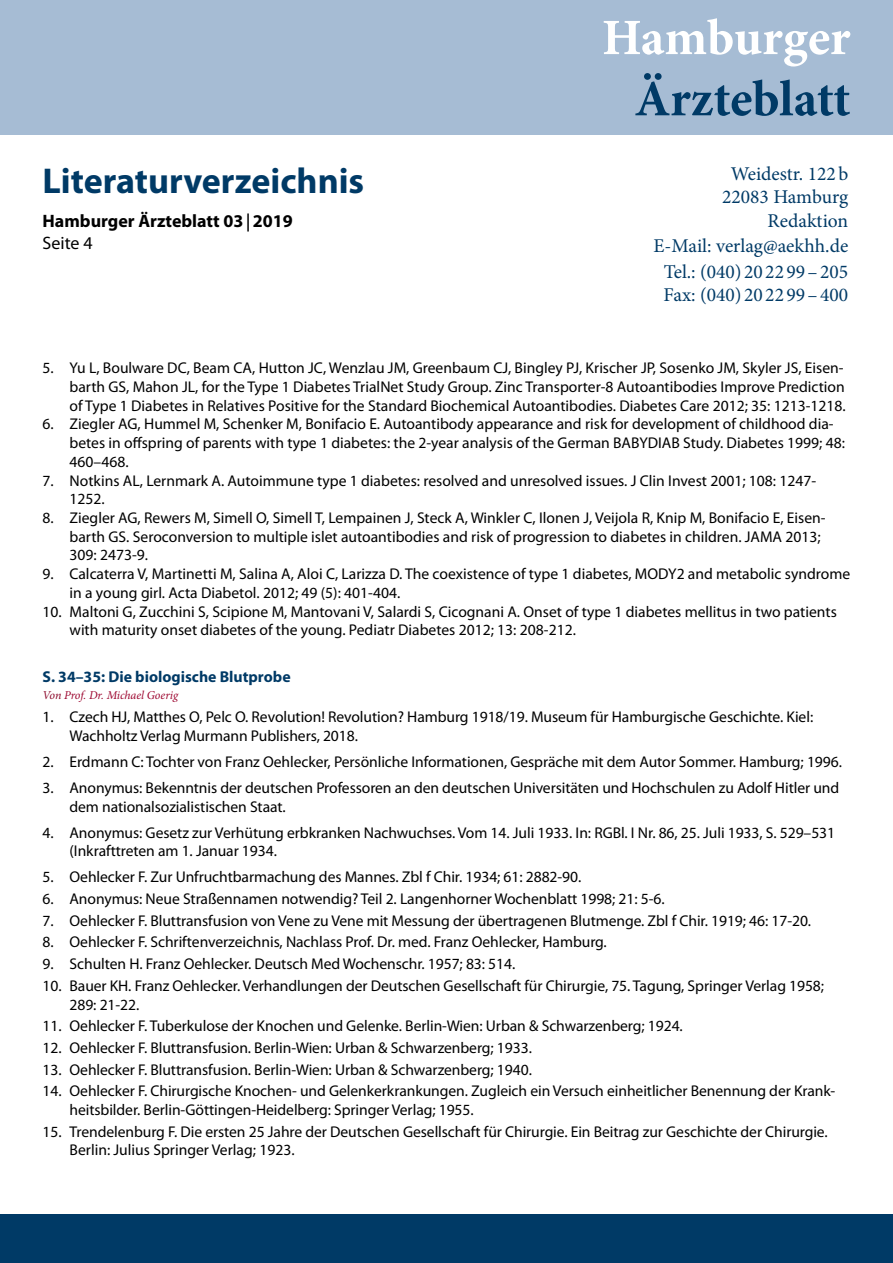
<style>
.page{position:relative;width:893px;height:1263px;background:#fff}
.page>*{position:absolute;margin:0;border:0;box-sizing:border-box;transform-origin:0 0}
.t1{font:700 51px "Minion Pro";letter-spacing:-.005em;color:#003a66}
.t2{font:700 51px "Minion Pro";letter-spacing:-.005em;color:#fff}
.t3{font:700 36px "Myriad Pro";color:#003a66}
.t4{font:19.5px/23.4px "Minion Pro";color:#003a66;text-align:right}
.t5{font:700 18px/21.6px "Myriad Pro";color:#000}
.t6{font:700 15.75px "Myriad Pro";color:#003a66}
.t7{font:15.6px/18.8px "Myriad Pro";letter-spacing:-.005em;color:#000}
.t8{font:italic 12px "Minion Pro";letter-spacing:-.005em;color:#9d0730}
.s1{font-family:"Minion Pro"}
.s2{font-weight:400}
.s3{color:#8c092b}
</style>
<div class="page">
<div style="left:0;top:1214px;width:893px;height:49px;background:#003a66"></div>
<div style="left:0;top:0;width:893px;height:135px;background:#a6bcd4"></div>
<h2 class="t3" style="left:43px;top:157px;width:323px">Literaturverzeichnis</h2>
<p class="t5" style="left:43px;top:210px;width:252px">Hamburger Ärzteblatt 03<span class="s1">|</span>2019<br><span class="s2">Seite 4</span></p>
<h1 class="t2" style="left:602px;top:2px;width:250px">Hamburger</h1>
<h1 class="t1" style="left:634px;top:63px;width:217px">Ärzteblatt</h1>
<p class="t4" style="left:722px;top:162px;width:128px">Weidestr. 122b<br>22083 Hamburg<br>Redaktion</p>
<p class="t4" style="left:653px;top:233px;width:196px;line-height:25.5px;text-align:center">E-Mail: verlag@aekhh.de<br>Tel.: (040) 20 22 99–205</p>
<p class="t4" style="left:664px;top:283px;width:186px">Fax: (040) 20 22 99–400</p>
<p class="t7" style="left:70px;top:358px;width:778px;text-indent:-27px">5. Yu L, Boulware DC, Beam CA, Hutton JC, Wenzlau JM, Greenbaum CJ, Bingley PJ, Krischer JP, Sosenko JM, Skyler JS, Eisen&shy;barth GS, Mahon JL, for the Type 1 Diabetes TrialNet Study Group. Zinc Transporter-8 Autoantibodies Improve Prediction of Type 1 Diabetes in Relatives Positive for the Standard Biochemical Autoantibodies. Diabetes Care 2012; 35: 1213-1218.</p>
<p class="t7" style="left:70px;top:414px;width:777px;text-indent:-27px">6. Ziegler AG, Hummel M, Schenker M, Bonifacio E. Autoantibody appearance and risk for development of childhood dia&shy;betes in offspring of parents with type 1 diabetes: the 2-year analysis of the German BABYDIAB Study. Diabetes 1999; 48:<br>460–468.</p>
<p class="t7" style="left:70px;top:471px;width:748px;text-indent:-27px">7. Notkins AL, Lernmark A. Autoimmune type 1 diabetes: resolved and unresolved issues. J Clin Invest 2001; 108: 1247-<br>1252.</p>
<p class="t7" style="left:70px;top:508px;width:758px;text-indent:-27px">8. Ziegler AG, Rewers M, Simell O, Simell T, Lempainen J, Steck A, Winkler C, Ilonen J, Veijola R, Knip M, Bonifacio E, Eisen&shy;barth GS. Seroconversion to multiple islet autoantibodies and risk of progression to diabetes in children. JAMA 2013;<br>309: 2473-9.</p>
<p class="t7" style="left:70px;top:564px;width:782px;text-indent:-27px">9. Calcaterra V, Martinetti M, Salina A, Aloi C, Larizza D. The coexistence of type 1 diabetes, MODY2 and metabolic syndrome in a young girl. Acta Diabetol. 2012; 49 (5): 401-404.</p>
<p class="t7" style="left:70px;top:602px;width:769px;text-indent:-27px">10. Maltoni G, Zucchini S, Scipione M, Mantovani V, Salardi S, Cicognani A. Onset of type 1 diabetes mellitus in two patients with maturity onset diabetes of the young. Pediatr Diabetes 2012; 13: 208-212.</p>
<p class="t6" style="left:43px;top:666px;width:250px">S. 34–35: Die biologische Blutprobe</p>
<p class="t8" style="left:43px;top:687px;width:137px"><span class="s3">Von</span> Prof. Dr. Michael Goerig</p>
<p class="t7" style="left:70px;top:707px;width:745px;text-indent:-27px">1. Czech HJ, Matthes O, Pelc O. Revolution! Revolution? Hamburg 1918/19. Museum für Hamburgische Geschichte. Kiel:<br>Wachholtz Verlag Murmann Publishers, 2018.</p>
<p class="t7" style="left:43px;top:752px;width:801px">2. Erdmann C: Tochter von Franz Oehlecker, Persönliche Informationen, Gespräche mit dem Autor Sommer. Hamburg; 1996.</p>
<p class="t7" style="left:70px;top:778px;width:771px;text-indent:-27px">3. Anonymus: Bekenntnis der deutschen Professoren an den deutschen Universitäten und Hochschulen zu Adolf Hitler und dem nationalsozialistischen Staat.</p>
<p class="t7" style="left:70px;top:823px;width:767px;text-indent:-27px">4. Anonymus: Gesetz zur Verhütung erbkranken Nachwuchses. Vom 14. Juli 1933. In: RGBl. I Nr. 86, 25. Juli 1933, S. 529–531 (Inkrafttreten am 1. Januar 1934.</p>
<p class="t7" style="left:43px;top:867px;width:540px">5. Oehlecker F. Zur Unfruchtbarmachung des Mannes. Zbl f Chir. 1934; 61: 2882-90.</p>
<p class="t7" style="left:43px;top:889px;width:624px">6. Anonymus: Neue Straßennamen notwendig? Teil 2. Langenhorner Wochenblatt 1998; 21: 5-6.</p>
<p class="t7" style="left:43px;top:911px;width:770px">7. Oehlecker F. Bluttransfusion von Vene zu Vene mit Messung der übertragenen Blutmenge. Zbl f Chir. 1919; 46: 17-20.</p>
<p class="t7" style="left:43px;top:932px;width:566px">8. Oehlecker F. Schriftenverzeichnis, Nachlass Prof. Dr. med. Franz Oehlecker, Hamburg.</p>
<p class="t7" style="left:43px;top:954px;width:474px">9. Schulten H. Franz Oehlecker. Deutsch Med Wochenschr. 1957; 83: 514.</p>
<p class="t7" style="left:70px;top:976px;width:756px;text-indent:-27px">10. Bauer KH. Franz Oehlecker. Verhandlungen der Deutschen Gesellschaft für Chirurgie, 75. Tagung, Springer Verlag 1958;<br>289: 21-22.</p>
<p class="t7" style="left:43px;top:1016px;width:642px">11. Oehlecker F. Tuberkulose der Knochen und Gelenke. Berlin-Wien: Urban &amp; Schwarzenberg; 1924.</p>
<p class="t7" style="left:43px;top:1038px;width:491px">12. Oehlecker F. Bluttransfusion. Berlin-Wien: Urban &amp; Schwarzenberg; 1933.</p>
<p class="t7" style="left:43px;top:1060px;width:491px">13. Oehlecker F. Bluttransfusion. Berlin-Wien: Urban &amp; Schwarzenberg; 1940.</p>
<p class="t7" style="left:70px;top:1081px;width:767px;text-indent:-27px">14. Oehlecker F. Chirurgische Knochen- und Gelenkerkrankungen. Zugleich ein Versuch einheitlicher Benennung der Krank&shy;heitsbilder. Berlin-Göttingen-Heidelberg: Springer Verlag; 1955.</p>
<p class="t7" style="left:70px;top:1122px;width:760px;text-indent:-27px">15. Trendelenburg F. Die ersten 25 Jahre der Deutschen Gesellschaft für Chirurgie. Ein Beitrag zur Geschichte der Chirurgie.<br>Berlin: Julius Springer Verlag; 1923.</p>
</div>
